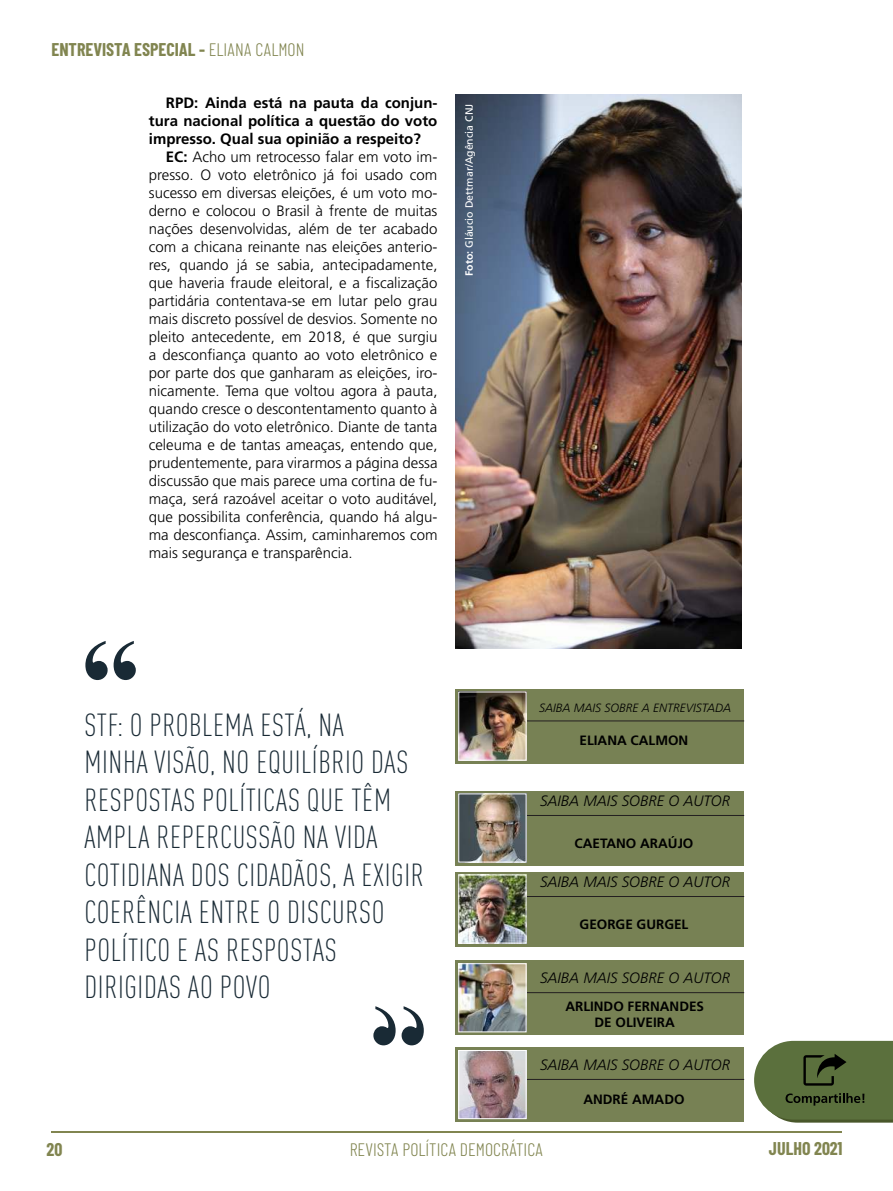
<style>
.page{position:relative;width:893px;height:1191px;background:#fff}
.page>*{position:absolute;margin:0;border:0;box-sizing:border-box;transform-origin:0 0}
.t1{font:700 120px "Times New Roman";color:#192a35}
.t2{font:300 condensed 31.5px/37.5px "DIN Pro";letter-spacing:.02em;color:#192a35}
.t3{font:700 18px "Barlow Condensed";color:#818550}
.t4{font:300 18px "Barlow Condensed";color:#818550}
.t5{font:300 15px/18px "Frutiger LT Std";color:#000;text-align:justify}
.t6{font:700 15px/18px "Frutiger LT Std";color:#000;text-align:justify}
.t7{font:italic 300 15px "Frutiger LT Std";color:#000}
.t8{font:700 13.5px/16.2px "Frutiger LT Std";color:#000;text-align:center}
.t9{font:italic 300 12px "Frutiger LT Std";color:#000}
.t10{font:10.5px "Frutiger LT Std";color:#fff}
.s1{font-weight:300}
.s2{font-weight:700}
</style>
<div class="page">
<hr style="left:892px;top:0;width:1px;height:1191px;background:#e3a62b">
<hr style="left:51px;top:1131px;width:791px;height:1px;background:#818550">
<div style="left:455px;top:1047px;width:289px;height:75px;background:#778154"></div>
<div style="left:455px;top:960px;width:289px;height:75px;background:#778154"></div>
<div style="left:455px;top:871px;width:289px;height:75px;background:#778154"></div>
<div style="left:455px;top:790px;width:289px;height:75px;background:#778154"></div>
<div style="left:455px;top:688px;width:289px;height:75px;background:#778154"></div>
<hr style="left:526px;top:1079px;width:218px;height:1px;background:#231f20">
<hr style="left:526px;top:992px;width:218px;height:1px;background:#231f20">
<hr style="left:526px;top:896px;width:218px;height:1px;background:#231f20">
<hr style="left:526px;top:815px;width:218px;height:1px;background:#231f20">
<hr style="left:526px;top:720px;width:218px;height:1px;background:#231f20">
<img style="left:460px;top:1052px;width:64px;height:64px">
<div style="left:458px;top:1050px;width:68px;height:68px;border:1px solid #fff"></div>
<img style="left:460px;top:965px;width:64px;height:65px">
<div style="left:458px;top:963px;width:68px;height:69px;border:1px solid #fff"></div>
<img style="left:460px;top:876px;width:64px;height:65px">
<div style="left:458px;top:874px;width:68px;height:69px;border:1px solid #fff"></div>
<img style="left:460px;top:795px;width:64px;height:65px">
<div style="left:458px;top:793px;width:68px;height:69px;border:1px solid #fff"></div>
<img style="left:460px;top:693px;width:64px;height:65px">
<div style="left:458px;top:691px;width:68px;height:69px;border:1px solid #fff"></div>
<svg style="left:754px;top:1040px;width:139px;height:82px;background:#607247"></svg>
<img style="left:455px;top:94px;width:287px;height:554px">
<p class="t3" style="left:51px;top:43px;width:255px">ENTREVISTA ESPECIAL - <span class="s1">ELIANA CALMON</span></p>
<p class="t6" style="left:149px;top:94px;width:290px;text-indent:17px">RPD: Ainda está na pauta da conjun&shy;tura nacional política a questão do voto impresso. Qual sua opinião a respeito?</p>
<p class="t5" style="left:149px;top:148px;width:290px;text-indent:17px"><span class="s2">EC:</span> Acho um retrocesso falar em voto im&shy;presso. O voto eletrônico já foi usado com sucesso em diversas eleições, é um voto mo&shy;derno e colocou o Brasil à frente de muitas nações desenvolvidas, além de ter acabado com a chicana reinante nas eleições anterio&shy;res, quando já se sabia, antecipadamente, que haveria fraude eleitoral, e a fiscalização partidária contentava-se em lutar pelo grau mais discreto possível de desvios. Somente no pleito antecedente, em 2018, é que surgiu a desconfiança quanto ao voto eletrônico e por parte dos que ganharam as eleições, iro&shy;nicamente. Tema que voltou agora à pauta, quando cresce o descontentamento quanto à utilização do voto eletrônico. Diante de tanta celeuma e de tantas ameaças, entendo que, prudentemente, para virarmos a página dessa discussão que mais parece uma cortina de fu&shy;maça, será razoável aceitar o voto auditável, que possibilita conferência, quando há algu&shy;ma desconfiança. Assim, caminharemos com mais segurança e transparência.</p>
<p class="t10" style="left:465px;top:276px;width:174px;rotate:-90deg"><span class="s2">Foto:</span> Gláucio Dettmar/Agência CNJ</p>
<h1 class="t1" style="left:81px;top:610px;width:61px">“</h1>
<h2 class="t2" style="left:85px;top:705px;width:341px">STF: O PROBLEMA ESTÁ, NA<br>MINHA VISÃO, NO EQUILÍBRIO DAS<br>RESPOSTAS POLÍTICAS QUE TÊM<br>AMPLA REPERCUSSÃO NA VIDA<br>COTIDIANA DOS CIDADÃOS, A EXIGIR<br>COERÊNCIA ENTRE O DISCURSO<br>POLÍTICO E AS RESPOSTAS<br>DIRIGIDAS AO POVO</h2>
<p class="t9" style="left:539px;top:703px;width:193px">SAIBA MAIS SOBRE A ENTREVISTADA</p>
<p class="t8" style="left:580px;top:732px;width:110px">ELIANA CALMON</p>
<p class="t7" style="left:540px;top:794px;width:192px">SAIBA MAIS SOBRE O AUTOR</p>
<p class="t8" style="left:575px;top:835px;width:120px">CAETANO ARAÚJO</p>
<p class="t7" style="left:540px;top:875px;width:192px">SAIBA MAIS SOBRE O AUTOR</p>
<p class="t8" style="left:580px;top:916px;width:110px">GEORGE GURGEL</p>
<p class="t7" style="left:540px;top:971px;width:192px">SAIBA MAIS SOBRE O AUTOR</p>
<p class="t8" style="left:565px;top:998px;width:140px">ARLINDO FERNANDES<br>DE OLIVEIRA</p>
<p class="t7" style="left:540px;top:1058px;width:192px">SAIBA MAIS SOBRE O AUTOR</p>
<p class="t8" style="left:583px;top:1091px;width:103px">ANDRÉ AMADO</p>
<p class="t3" style="left:47px;top:1143px;width:17px">20</p>
<p class="t4" style="left:350px;top:1143px;width:195px">REVISTA POLÍTICA DEMOCRÁTICA</p>
<p class="t3" style="left:769px;top:1141px;width:75px">JULHO 2021</p>
</div>
